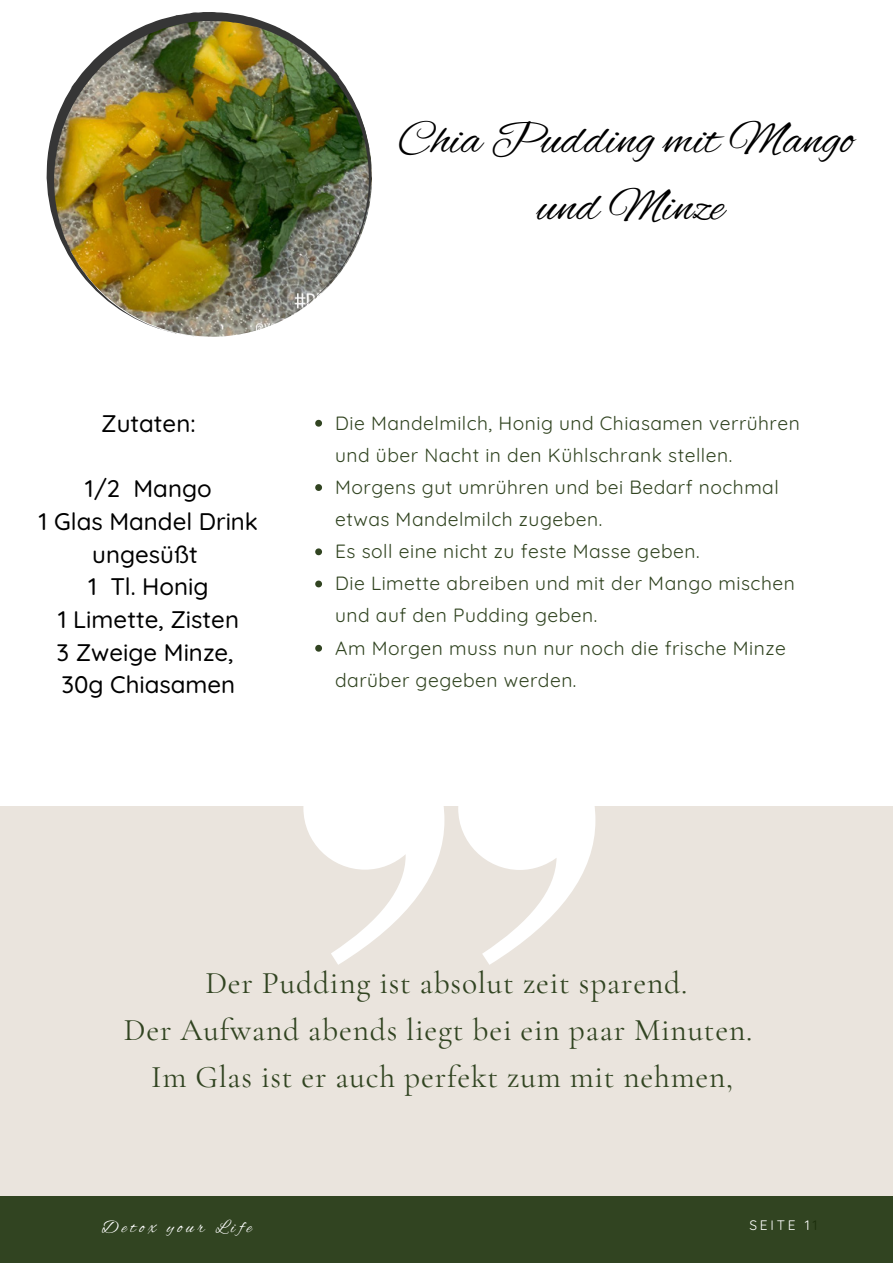
<style>
.page{position:relative;width:893px;height:1264px;background:#fff}
.page>*{position:absolute;margin:0;border:0;box-sizing:border-box;transform-origin:0 0}
.t1{font:48px "Alex Brush";color:#000}
.t2{font:31.5px "Cormorant Garamond";letter-spacing:.025em;color:#314421}
.t3{font:500 24px/32.5px "Quicksand";color:#000;text-align:center}
.t4{font:19.2px/32.1px "Quicksand";letter-spacing:.025em;color:#314421}
.t5{font:18.15px "Alex Brush";letter-spacing:.2em;color:#fff}
.t6{font:13.65px "Quicksand";letter-spacing:.2em;color:#fff}
.s1{color:#1b2e0b}
</style>
<div class="page">
<div style="left:0;top:806px;width:892px;height:389px;background:#eae4dd"></div>
<svg style="left:458px;top:806px;width:137px;height:158px"></svg>
<svg style="left:303px;top:806px;width:141px;height:158px"></svg>
<div style="left:0;top:1195px;width:892px;height:67px;background:#314421"></div>
<svg style="left:315px;top:420px;width:7px;height:6px"></svg>
<svg style="left:315px;top:484px;width:7px;height:7px"></svg>
<svg style="left:315px;top:548px;width:7px;height:7px"></svg>
<svg style="left:315px;top:580px;width:7px;height:7px"></svg>
<svg style="left:315px;top:645px;width:7px;height:6px"></svg>
<img style="left:47px;top:12px;width:324px;height:325px">
<svg style="left:282px;top:37px;width:15px;height:5px"></svg>
<svg style="left:78px;top:268px;width:18px;height:22px"></svg>
<p class="t3" style="left:101px;top:407px;width:96px">Zutaten:</p>
<p class="t3" style="left:85px;top:472px;width:128px">1/2 Mango</p>
<p class="t3" style="left:39px;top:505px;width:221px">1 Glas Mandel Drink ungesüßt</p>
<p class="t3" style="left:88px;top:570px;width:122px">1 Tl. Honig</p>
<p class="t3" style="left:58px;top:602px;width:183px">1 Limette, Zisten</p>
<p class="t3" style="left:56px;top:635px;width:178px">3 Zweige Minze,</p>
<p class="t3" style="left:61px;top:668px;width:175px">30g Chiasamen</p>
<p class="t1" style="left:398px;top:112px;width:457px">Chia Pudding mit Mango</p>
<p class="t1" style="left:537px;top:179px;width:189px">und Minze</p>
<p class="t4" style="left:335px;top:406px;width:466px">Die Mandelmilch, Honig und Chiasamen verrühren und über Nacht in den Kühlschrank stellen.</p>
<p class="t4" style="left:335px;top:470px;width:445px">Morgens gut umrühren und bei Bedarf nochmal etwas Mandelmilch zugeben.</p>
<p class="t4" style="left:335px;top:535px;width:366px">Es soll eine nicht zu feste Masse geben.</p>
<p class="t4" style="left:335px;top:567px;width:461px">Die Limette abreiben und mit der Mango mischen und auf den Pudding geben.</p>
<p class="t4" style="left:335px;top:631px;width:452px">Am Morgen muss nun nur noch die frische Minze darüber gegeben werden.</p>
<p class="t2" style="left:205px;top:963px;width:483px">Der Pudding ist absolut zeit sparend.</p>
<p class="t2" style="left:124px;top:1010px;width:629px">Der Aufwand abends liegt bei ein paar Minuten.</p>
<p class="t2" style="left:151px;top:1058px;width:583px">Im Glas ist er auch perfekt zum mit nehmen,</p>
<p class="t5" style="left:167px;top:1216px;width:39px">your</p>
<p class="t5" style="left:216px;top:1216px;width:38px">Life</p>
<p class="t6" style="left:743px;top:1215px;width:76px">SS E I T E 11 <span class="s1">1</span></p>
<p class="t5" style="left:102px;top:1216px;width:56px">Detox</p>
<p class="t6" style="left:136px;top:1216px;width:159px">WORKBOOK-NAME</p>
<p class="t6" style="left:88px;top:1216px;width:41px">DEIN</p>
<p class="t6" style="left:753px;top:1216px;width:37px">EITE</p>
</div>
